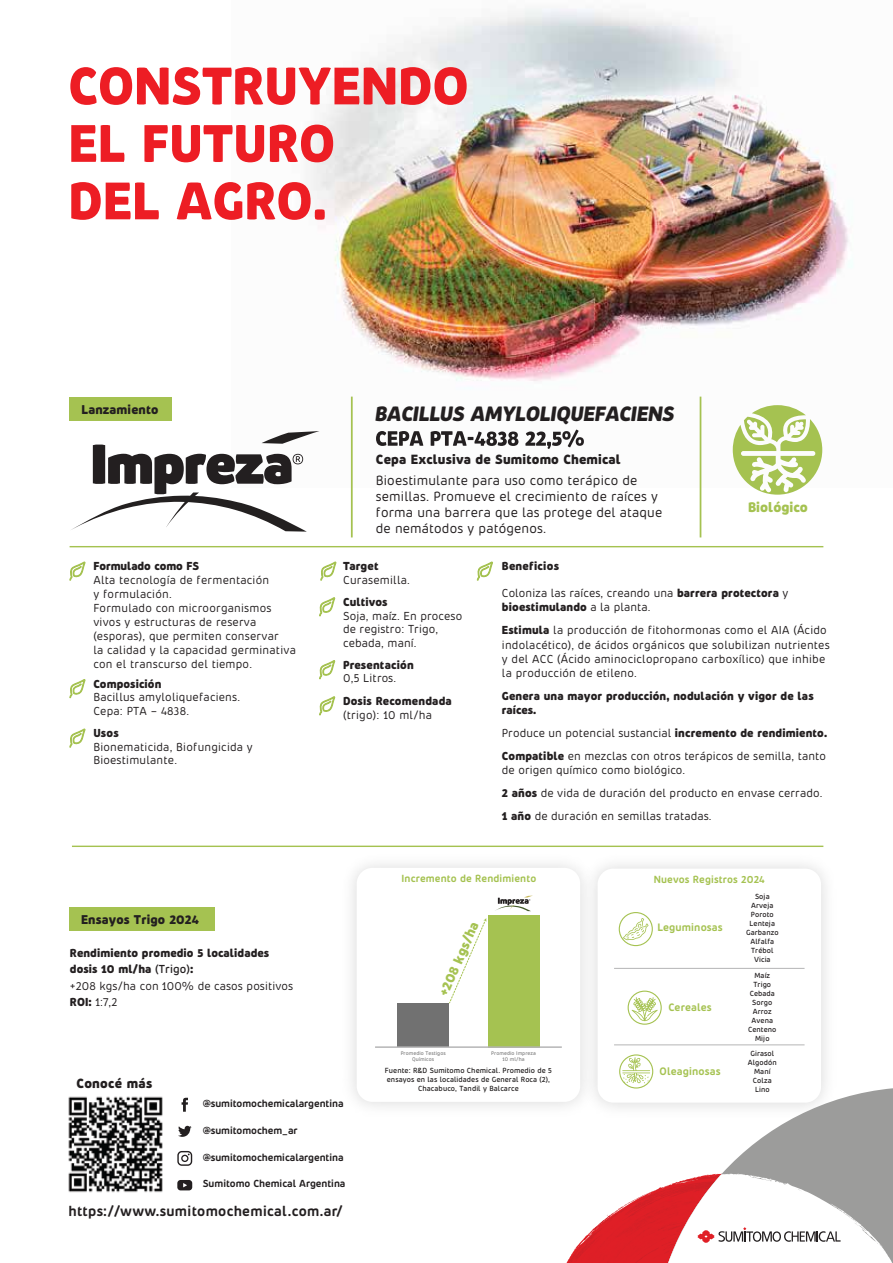
<style>
.page{position:relative;width:893px;height:1263px;background:#fff}
.page>*{position:absolute;margin:0;border:0;box-sizing:border-box;transform-origin:0 0}
.t1{font:700 53.25px/57.4px "Pusia";color:#ed1d24}
.t2{font:italic 700 21px "Pusia";letter-spacing:-.015em;color:#231f20}
.t3{font:600 14.4px "Pusia";letter-spacing:.02em;color:#231f20}
.t4{font:700 14.1px "Pusia";color:#a5c251}
.t5{font:13.5px/16.2px "Pusia";letter-spacing:.015em;color:#231f20}
.t6{font:700 13.5px "Pusia";letter-spacing:.01em;color:#231f20}
.t7{font:700 13.5px "Pusia";color:#a5c251}
.t8{font:700 12.9px "Pusia";letter-spacing:.01em;color:#231f20}
.t9{font:11.7px/14.1px "Pusia";letter-spacing:.02em;color:#231f20}
.t10{font:700 11.7px/16.5px "Pusia";letter-spacing:.01em;color:#231f20}
.t11{font:600 10.95px "Pusia";letter-spacing:.01em;color:#a5c251}
.t12{font:600 10.5px "Pusia";letter-spacing:.01em;color:#a5c251}
.t13{font:600 10.35px "Pusia";letter-spacing:-.005em;color:#231f20}
.t14{font:500 7.5px/9px "Pusia";letter-spacing:.01em;color:#231f20;text-align:center}
.t15{font:500 7.5px/9px "Pusia";letter-spacing:.01em;color:#232020;text-align:center}
.t16{font:500 5.4px/6.4px "Pusia";letter-spacing:.01em;color:#828282;text-align:center}
.s1{font-weight:500}
.s2{font-weight:400}
.s3{font-weight:700}
</style>
<div class="page">
<div style="left:357px;top:868px;width:223px;height:234px;background:#fff;border-radius:16px"></div>
<img style="left:308px;top:8px;width:545px;height:480px">
<hr style="left:70px;top:546px;width:753px;height:1px;background:#a5c251">
<svg style="left:69px;top:561px;width:17px;height:20px"></svg>
<svg style="left:319px;top:696px;width:16px;height:20px"></svg>
<svg style="left:319px;top:660px;width:16px;height:20px"></svg>
<svg style="left:477px;top:561px;width:16px;height:20px"></svg>
<svg style="left:320px;top:561px;width:17px;height:20px"></svg>
<svg style="left:69px;top:679px;width:17px;height:20px"></svg>
<hr style="left:351px;top:397px;width:2px;height:140px;background:#a5c251">
<hr style="left:700px;top:397px;width:1px;height:140px;background:#a5c251">
<svg style="left:376px;top:430px;width:208px;height:19px"></svg>
<svg style="left:319px;top:597px;width:16px;height:20px"></svg>
<img style="left:68px;top:1096px;width:95px;height:97px">
<svg style="left:182px;top:1098px;width:6px;height:14px"></svg>
<svg style="left:177px;top:1180px;width:15px;height:10px"></svg>
<svg style="left:178px;top:1126px;width:14px;height:11px"></svg>
<svg style="left:177px;top:1151px;width:15px;height:15px"></svg>
<svg style="left:69px;top:728px;width:17px;height:20px"></svg>
<svg style="left:71px;top:431px;width:248px;height:101px"></svg>
<svg style="left:733px;top:405px;width:89px;height:90px"></svg>
<div style="left:70px;top:397px;width:102px;height:24px;background:#a5c251"></div>
<div style="left:70px;top:907px;width:145px;height:24px;background:#a5c251"></div>
<hr style="left:72px;top:846px;width:751px;height:1px;background:#a5c251">
<div style="left:398px;top:1004px;width:51px;height:43px;background:#717171"></div>
<div style="left:488px;top:915px;width:51px;height:132px;background:#a5c251"></div>
<svg style="left:495px;top:895px;width:38px;height:16px"></svg>
<svg style="left:449px;top:918px;width:38px;height:85px"></svg>
<hr style="left:375px;top:1046px;width:187px;height:2px;background:#b5b5b6">
<hr style="left:614px;top:968px;width:190px;height:1px;background:#b5b5b6">
<hr style="left:614px;top:1044px;width:190px;height:1px;background:#b5b5b6">
<svg style="left:566px;top:1057px;width:327px;height:206px"></svg>
<div style="left:619px;top:1054px;width:34px;height:34px;border:1px solid #a5c251;border-radius:50%"></div>
<div style="left:628px;top:990px;width:34px;height:35px;border:1px solid #a5c251;border-radius:50%"></div>
<svg style="left:632px;top:997px;width:26px;height:24px"></svg>
<div style="left:619px;top:912px;width:34px;height:34px;border:1px solid #a5c251;border-radius:50%"></div>
<svg style="left:623px;top:918px;width:25px;height:22px"></svg>
<h1 class="t1" style="left:68px;top:54px;width:402px">CONSTRUYENDO<br>EL FUTURO<br>DEL AGRO.</h1>
<p class="t8" style="left:82px;top:400px;width:78px">Lanzamiento</p>
<p class="t10" style="left:93px;top:557px;width:107px">Formulado como FS</p>
<p class="t9" style="left:93px;top:572px;width:204px">Alta tecnología de fermentación<br>y formulación.<br>Formulado con microorganismos vivos y estructuras de reserva (esporas), que permiten conservar<br>la calidad y la capacidad germinativa con el transcurso del tiempo.</p>
<p class="t10" style="left:93px;top:675px;width:70px">Composición</p>
<p class="t9" style="left:93px;top:690px;width:148px;line-height:13.5px">Bacillus amyloliquefaciens.<br>Cepa: PTA – 4838.</p>
<p class="t10" style="left:93px;top:724px;width:27px">Usos</p>
<p class="t9" style="left:93px;top:739px;width:161px;line-height:13.5px">Bionematicida, Biofungicida y<br>Bioestimulante.</p>
<p class="t8" style="left:81px;top:910px;width:119px">Ensayos Trigo 2024</p>
<p class="t10" style="left:70px;top:943px;width:225px">Rendimiento promedio 5 localidades dosis 10 ml/ha <span class="s1">(Trigo)</span>:<br><span class="s2">+208 kgs/ha con 100% de casos positivos<br></span>ROI: <span class="s2">1:7,2</span></p>
<p class="t6" style="left:77px;top:1073px;width:77px">Conocé más</p>
<h2 class="t2" style="left:375px;top:398px;width:301px">BACILLUS AMYLOLIQUEFACIENS</h2>
<p class="t6" style="left:376px;top:450px;width:246px">Cepa Exclusiva de Sumitomo Chemical</p>
<p class="t5" style="left:376px;top:471px;width:288px">Bioestimulante para uso como terápico de semillas. Promueve el crecimiento de raíces y forma una barrera que las protege del ataque de nemátodos y patógenos.</p>
<p class="t4" style="left:748px;top:496px;width:61px">Biológico</p>
<p class="t10" style="left:343px;top:557px;width:37px">Target</p>
<p class="t9" style="left:343px;top:572px;width:68px">Curasemilla.</p>
<p class="t10" style="left:343px;top:593px;width:46px">Cultivos</p>
<p class="t9" style="left:343px;top:608px;width:121px;line-height:13.5px">Soja, maíz. En proceso de registro: Trigo, cebada, maní.</p>
<p class="t10" style="left:343px;top:656px;width:72px">Presentación</p>
<p class="t9" style="left:343px;top:671px;width:55px">0,5 Litros.</p>
<p class="t10" style="left:343px;top:692px;width:110px">Dosis Recomendada</p>
<p class="t9" style="left:343px;top:707px;width:91px">(trigo): 10 ml/ha</p>
<p class="t10" style="left:502px;top:557px;width:59px">Beneficios</p>
<p class="t9" style="left:502px;top:586px;width:288px">Coloniza las raíces, creando una <span class="s3">barrera protectora</span> y <span class="s3">bioestimulando</span> a la planta.</p>
<p class="t9" style="left:502px;top:623px;width:329px"><span class="s3">Estimula</span> la producción de fitohormonas como el AIA (Ácido indolacético), de ácidos orgánicos que solubilizan nutrientes y del ACC (Ácido aminociclopropano carboxílico) que inhibe la producción de etileno.</p>
<p class="t10" style="left:502px;top:688px;width:313px;line-height:14.1px">Genera una mayor producción, nodulación y vigor de las raíces.</p>
<p class="t9" style="left:502px;top:720px;width:327px;line-height:23.1px">Produce un potencial sustancial <span class="s3">incremento de rendimiento.<br>Compatible</span> en mezclas con otros terápicos de semilla, tanto</p>
<p class="t9" style="left:502px;top:758px;width:322px;line-height:23.1px">de origen químico como biológico.<br><span class="s3">2 años</span> de vida de duración del producto en envase cerrado.<br><span class="s3">1 año</span> de duración en semillas tratadas.</p>
<p class="t12" style="left:402px;top:871px;width:136px">Incremento de Rendimiento</p>
<p class="t12" style="left:654px;top:872px;width:112px">Nuevos Registros 2024</p>
<p class="t7" style="left:434px;top:991px;width:81px;rotate:-66deg">+208 kgs/ha</p>
<p class="t16" style="left:401px;top:1049px;width:47px">Promedio Testigos<br>Químicos</p>
<p class="t16" style="left:491px;top:1049px;width:46px">Promedio Impreza<br>10 ml/ha</p>
<p class="t15" style="left:385px;top:1066px;width:168px">Fuente: R&amp;D Sumitomo Chemical. Promedio de 5 ensayos en las localidades de General Roca (2),<br>Chacabuco, Tandil y Balcarce</p>
<p class="t11" style="left:657px;top:920px;width:67px">Leguminosas</p>
<p class="t11" style="left:668px;top:999px;width:45px">Cereales</p>
<p class="t11" style="left:660px;top:1063px;width:62px">Oleaginosas</p>
<p class="t14" style="left:746px;top:891px;width:34px">Soja<br>Arveja<br>Poroto<br>Lenteja<br>Garbanzo<br>Alfalfa<br>Trébol<br>Vicia</p>
<p class="t14" style="left:748px;top:971px;width:30px">Maíz<br>Trigo<br>Cebada<br>Sorgo<br>Arroz<br>Avena<br>Centeno<br>Mijo</p>
<p class="t14" style="left:748px;top:1048px;width:30px">Girasol<br>Algodón<br>Maní<br>Colza<br>Lino</p>
<p class="t13" style="left:203px;top:1096px;width:142px">@sumitomochemicalargentina</p>
<p class="t13" style="left:203px;top:1123px;width:97px">@sumitomochem_ar</p>
<p class="t13" style="left:203px;top:1150px;width:142px">@sumitomochemicalargentina</p>
<p class="t13" style="left:203px;top:1176px;width:144px">Sumitomo Chemical Argentina</p>
<p class="t3" style="left:68px;top:1200px;width:276px">https://www.sumitomochemical.com.ar/</p>
</div>
